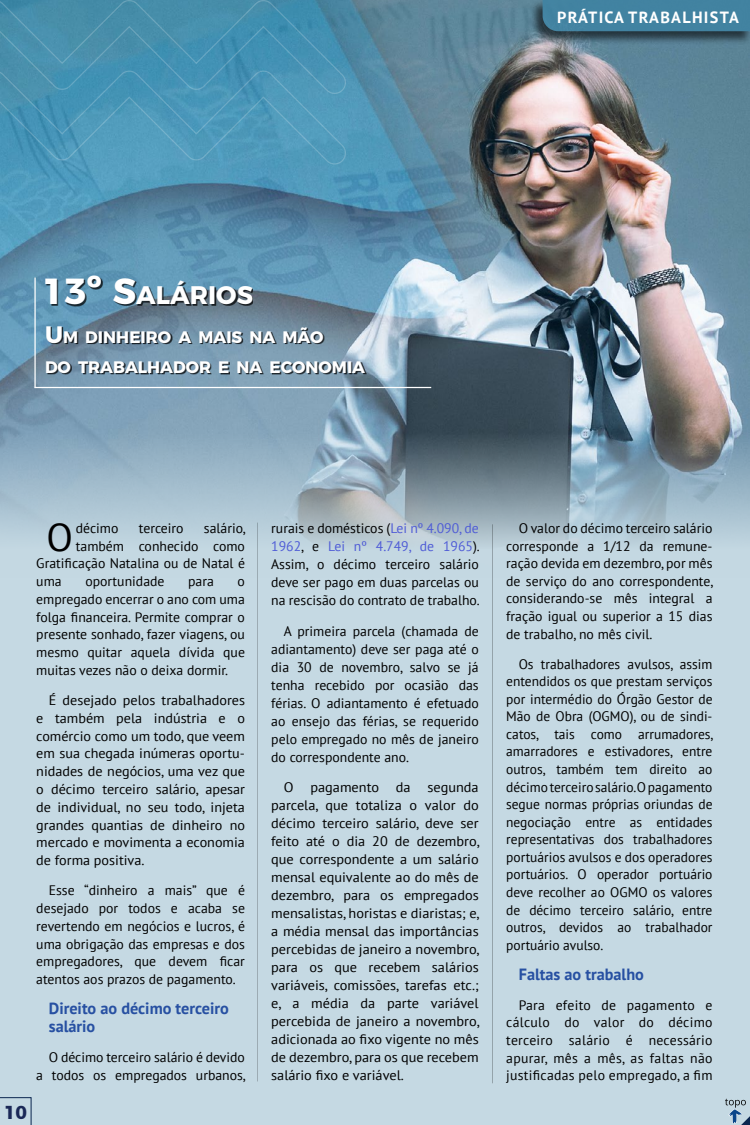
<style>
.page{position:relative;width:750px;height:1125px;background:#fff}
.page>*{position:absolute;margin:0;border:0;box-sizing:border-box;transform-origin:0 0}
.t1{font:38.75px "PT Sans";color:#000}
.t2{font:700 25.38px "Montserrat";color:#fff}
.t3{font:700 18.75px "Montserrat";color:#1a2857}
.t4{font:700 16.62px/30px "Montserrat";color:#fff}
.t5{font:700 16.25px/17.8px "PT Sans";color:#2750a2}
.t6{font:700 16.25px "PT Sans";letter-spacing:.08em;color:#fff}
.t7{font:13.75px/17.6px "PT Sans";color:#000;text-align:justify}
.t8{font:13.75px/18px "PT Sans";color:#000;text-align:justify;scale:1.04 1}
.s1{font-size:36.25px}
.s2{font-size:23.75px}
.s3{color:#4f5cd6}
.s4{color:#030203}
</style>
<div class="page">
<div style="left:0;top:1px;width:750px;height:1124px;background:#c5d9e3"></div>
<img style="left:0;top:0;width:750px;height:544px">
<hr style="left:492px;top:524px;width:1px;height:559px;background:#000">
<svg style="left:0;top:1097px;width:31px;height:28px"></svg>
<svg style="left:725px;top:1099px;width:25px;height:26px"></svg>
<hr style="left:257px;top:523px;width:1px;height:558px;background:#000">
<hr style="left:34px;top:278px;width:2px;height:110px;background:#fff">
<hr style="left:34px;top:387px;width:397px;height:1px;background:#fff">
<div style="left:47px;top:277px;width:206px;height:29px;background:#000;opacity:.75"></div>
<div style="left:48px;top:328px;width:319px;height:47px;background:#000;opacity:.75"></div>
<div style="left:530px;top:0;width:220px;height:45px;background:#000;opacity:.75"></div>
<div style="left:543px;top:0;width:207px;height:31px;background:#4283a1"></div>
<svg style="left:0;top:0;width:348px;height:166px;background:#4a94b4"></svg>
<p class="t6" style="left:557px;top:6px;width:183px">PRÁTICA TRABALHISTA</p>
<h2 class="t2" style="left:42px;top:274px;width:212px"><span class="s1">13º S</span>ALÁRIOS</h2>
<p class="t4" style="left:45px;top:321px;width:322px"><span class="s2">U</span>M DINHEIRO A MAIS NA MÃO<br>DO TRABALHADOR E NA ECONOMIA</p>
<h3 class="t3" style="left:4px;top:1097px;width:24px">10</h3>
<h1 class="t1" style="left:47px;top:512px;width:28px">O</h1>
<p class="t7" style="left:76px;top:519px;width:44px">décimo</p>
<p class="t7" style="left:139px;top:519px;width:46px">terceiro</p>
<p class="t7" style="left:204px;top:519px;width:44px">salário,</p>
<p class="t7" style="left:76px;top:537px;width:171px">também conhecido como</p>
<p class="t7" style="left:36px;top:554px;width:210px">Gratificação Natalina ou de Natal é</p>
<p class="t7" style="left:36px;top:572px;width:27px">uma</p>
<p class="t7" style="left:85px;top:572px;width:81px">oportunidade</p>
<p class="t7" style="left:188px;top:572px;width:27px">para</p>
<p class="t7" style="left:36px;top:572px;width:210px;text-indent:201px">o empregado encerrar o ano com uma folga financeira. Permite comprar o presente sonhado, fazer viagens, ou mesmo quitar aquela dívida que muitas vezes não o deixa dormir.</p>
<p class="t7" style="left:36px;top:691px;width:210px;text-indent:13px">É desejado pelos trabalhadores e também pela indústria e o comércio como um todo, que veem em sua chegada inúmeras oportu&shy;nidades de negócios, uma vez que o décimo terceiro salário, apesar de individual, no seu todo, injeta grandes quantias de dinheiro no mercado e movimenta a economia de forma positiva.</p>
<p class="t7" style="left:36px;top:881px;width:210px;text-indent:12px">Esse “dinheiro a mais” que é desejado por todos e acaba se revertendo em negócios e lucros, é uma obrigação das empresas e dos empregadores, que devem ficar atentos aos prazos de pagamento.</p>
<p class="t5" style="left:49px;top:1000px;width:182px">Direito ao décimo terceiro salário</p>
<p class="t7" style="left:36px;top:1048px;width:211px;text-align:right">O décimo terceiro salário é devido<br>a todos os empregados urbanos,</p>
<p class="t7" style="left:271px;top:519px;width:210px;line-height:18px">rurais e domésticos (<span class="s3">Lei nº 4.090, de 1962</span>, e <span class="s3">Lei nº 4.749, de 1965</span><span class="s4">).<br></span>Assim, o décimo terceiro salário deve ser pago em duas parcelas ou na rescisão do contrato de trabalho.</p>
<p class="t7" style="left:271px;top:622px;width:209px;line-height:18px;text-indent:12px">A primeira parcela (chamada de adiantamento) deve ser paga até o dia 30 de novembro, salvo se já tenha recebido por ocasião das férias. O adiantamento é efetuado ao ensejo das férias, se requerido pelo empregado no mês de janeiro do correspondente ano.</p>
<p class="t8" style="left:271px;top:778px;width:202px;text-indent:12px">O pagamento da segunda parcela, que totaliza o valor do décimo terceiro salário, deve ser feito até o dia 20 de dezembro, que correspondente a um salário mensal equivalente ao do mês de dezembro, para os empregados mensalistas, horistas e diaristas; e, a média mensal das importâncias percebidas de janeiro a novembro, para os que recebem salários variáveis, comissões, tarefas etc.; e, a média da parte variável percebida de janeiro a novembro, adicionada ao fixo vigente no mês de dezembro, para os que recebem salário fixo e variável.</p>
<p class="t7" style="left:506px;top:519px;width:209px;text-indent:12px">O valor do décimo terceiro salário corresponde a 1/12 da remune&shy;ração devida em dezembro, por mês de serviço do ano correspondente, considerando-se mês integral a fração igual ou superior a 15 dias de trabalho, no mês civil.</p>
<p class="t7" style="left:506px;top:655px;width:209px;text-indent:13px">Os trabalhadores avulsos, assim entendidos os que prestam serviços por intermédio do Órgão Gestor de Mão de Obra (OGMO), ou de sindi&shy;catos, tais como arrumadores, amarradores e estivadores, entre outros, também tem direito ao décimo terceiro salário.O pagamento segue normas próprias oriundas de negociação entre as entidades representativas dos trabalhadores portuários avulsos e dos operadores portuários. O operador portuário deve recolher ao OGMO os valores de décimo terceiro salário, entre outros, devidos ao trabalhador portuário avulso.</p>
<p class="t5" style="left:519px;top:965px;width:127px">Faltas ao trabalho</p>
<p class="t7" style="left:506px;top:996px;width:208px;text-indent:12px">Para efeito de pagamento e cálculo do valor do décimo terceiro salário é necessário apurar, mês a mês, as faltas não justificadas pelo empregado, a fim</p>
</div>
